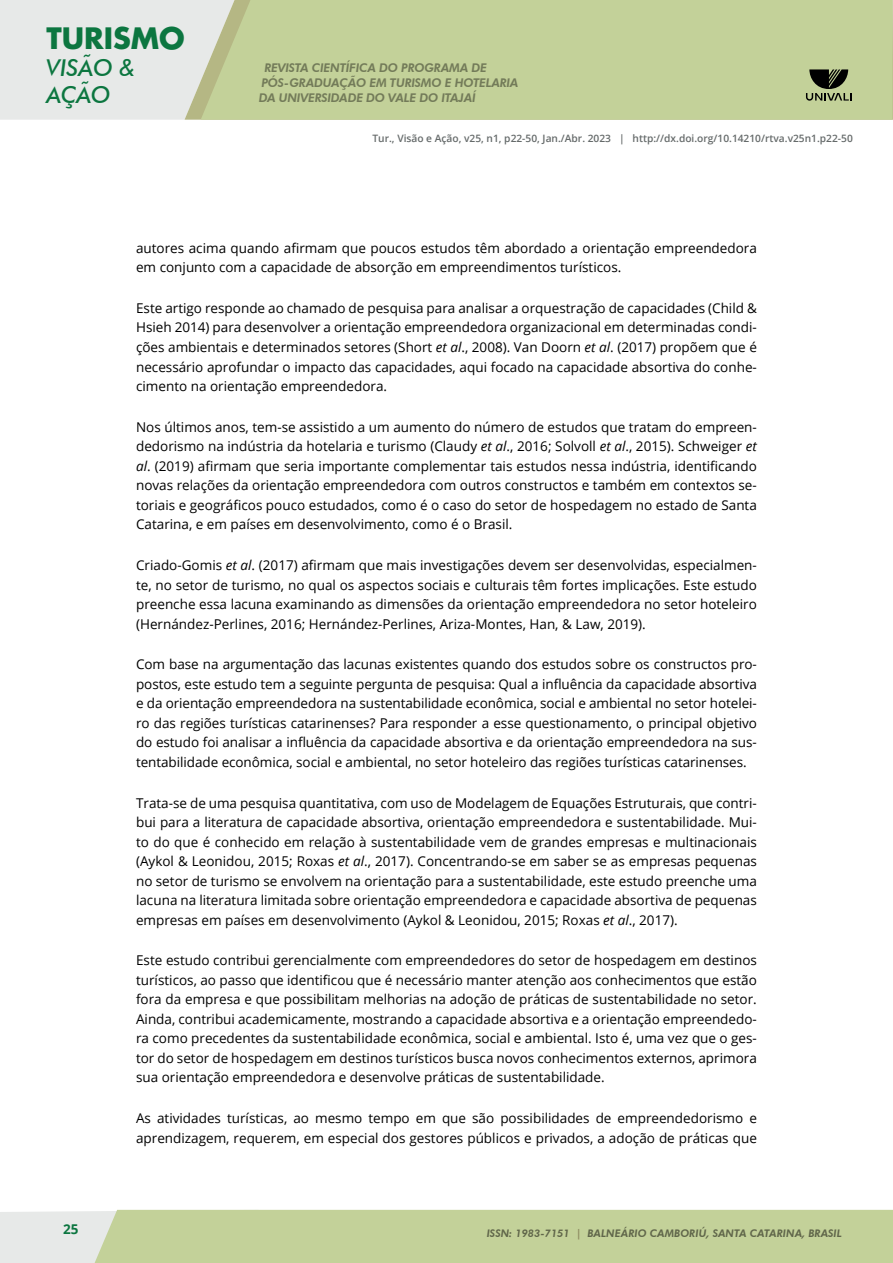
<style>
.page{position:relative;width:893px;height:1263px;background:#fff}
.page>*{position:absolute;margin:0;border:0;box-sizing:border-box;transform-origin:0 0}
.t1{font:700 28.8px "Futura";color:#0c7640}
.t2{font:italic 500 23.25px/26.5px "Futura BT";color:#0c7640}
.C_Art_-Texto{font:13.5px/19.5px "Open Sans";color:#000001;text-align:justify}
.t3{font:700 13.5px "Open Sans";color:#0c7640}
.t4{font:italic 800 12px/15px "Futura BT";letter-spacing:-.02em;color:#737b59}
.t5{font:italic 800 10.5px "Futura BT";color:#60664a}
.t6{font:600 10.2px "Open Sans";color:#656a6a}
.s1{font-style:italic}
.s2{color:#8c8a5f}
</style>
<div class="page">
<div style="left:0;top:0;width:185px;height:120px;background:#e7e9e8"></div>
<svg style="left:185px;top:0;width:708px;height:120px;background:#dcdfd3"></svg>
<div style="left:201px;top:0;width:691px;height:120px;background:#c3d199"></div>
<svg style="left:806px;top:69px;width:46px;height:32px"></svg>
<svg style="left:0;top:1210px;width:893px;height:53px;background:#c7d3a2"></svg>
<h1 class="t1" style="left:46px;top:20px;width:140px">TURISMO</h1>
<h2 class="t2" style="left:46px;top:54px;width:90px">VISÃO &amp;<br>AÇÃO</h2>
<p class="t4" style="left:259px;top:60px;width:261px;text-indent:6px">REVISTA CIENTÍFICA DO PROGRAMA DE<br>PÓS-GRADUAÇÃO EM TURISMO E HOTELARIA<br>DA UNIVERSIDADE DO VALE DO ITAJAÍ</p>
<p class="t6" style="left:372px;top:131px;width:482px">Tur., Visão e Ação, v25, n1, p22-50, Jan./Abr. 2023 | http://dx.doi.org/10.14210/rtva.v25n1.p22-50</p>
<p class="C_Art_-Texto" style="left:136px;top:238px;width:622px">autores acima quando afirmam que poucos estudos têm abordado a orientação empreendedora em conjunto com a capacidade de absorção em empreendimentos turísticos.</p>
<p class="C_Art_-Texto" style="left:136px;top:298px;width:622px">Este artigo responde ao chamado de pesquisa para analisar a orquestração de capacidades (Child &amp; Hsieh 2014) para desenvolver a orientação empreendedora organizacional em determinadas condi&shy;ções ambientais e determinados setores (Short <span class="s1">et al</span>., 2008). Van Doorn <span class="s1">et al</span>. (2017) propõem que é necessário aprofundar o impacto das capacidades, aqui focado na capacidade absortiva do conhe&shy;cimento na orientação empreendedora.</p>
<p class="C_Art_-Texto" style="left:136px;top:417px;width:622px">Nos últimos anos, tem-se assistido a um aumento do número de estudos que tratam do empreen&shy;dedorismo na indústria da hotelaria e turismo (Claudy <span class="s1">et al</span>., 2016; Solvoll <span class="s1">et al</span>., 2015). Schweiger <span class="s1">et al</span>. (2019) afirmam que seria importante complementar tais estudos nessa indústria, identificando novas relações da orientação empreendedora com outros constructos e também em contextos se&shy;toriais e geográficos pouco estudados, como é o caso do setor de hospedagem no estado de Santa Catarina, e em países em desenvolvimento, como é o Brasil.</p>
<p class="C_Art_-Texto" style="left:136px;top:555px;width:622px">Criado-Gomis <span class="s1">et al</span>. (2017) afirmam que mais investigações devem ser desenvolvidas, especialmen&shy;te, no setor de turismo, no qual os aspectos sociais e culturais têm fortes implicações. Este estudo preenche essa lacuna examinando as dimensões da orientação empreendedora no setor hoteleiro (Hernández-Perlines, 2016; Hernández-Perlines, Ariza-Montes, Han, &amp; Law, 2019).</p>
<p class="C_Art_-Texto" style="left:136px;top:654px;width:622px">Com base na argumentação das lacunas existentes quando dos estudos sobre os constructos pro&shy;postos, este estudo tem a seguinte pergunta de pesquisa: Qual a influência da capacidade absortiva e da orientação empreendedora na sustentabilidade econômica, social e ambiental no setor hotelei&shy;ro das regiões turísticas catarinenses? Para responder a esse questionamento, o principal objetivo do estudo foi analisar a influência da capacidade absortiva e da orientação empreendedora na sus&shy;tentabilidade econômica, social e ambiental, no setor hoteleiro das regiões turísticas catarinenses.</p>
<p class="C_Art_-Texto" style="left:136px;top:792px;width:622px">Trata-se de uma pesquisa quantitativa, com uso de Modelagem de Equações Estruturais, que contri&shy;bui para a literatura de capacidade absortiva, orientação empreendedora e sustentabilidade. Mui&shy;to do que é conhecido em relação à sustentabilidade vem de grandes empresas e multinacionais (Aykol &amp; Leonidou, 2015; Roxas <span class="s1">et al</span>., 2017). Concentrando-se em saber se as empresas pequenas no setor de turismo se envolvem na orientação para a sustentabilidade, este estudo preenche uma lacuna na literatura limitada sobre orientação empreendedora e capacidade absortiva de pequenas empresas em países em desenvolvimento (Aykol &amp; Leonidou, 2015; Roxas <span class="s1">et al</span>., 2017).</p>
<p class="C_Art_-Texto" style="left:136px;top:950px;width:622px">Este estudo contribui gerencialmente com empreendedores do setor de hospedagem em destinos turísticos, ao passo que identificou que é necessário manter atenção aos conhecimentos que estão fora da empresa e que possibilitam melhorias na adoção de práticas de sustentabilidade no setor.<br>Ainda, contribui academicamente, mostrando a capacidade absortiva e a orientação empreendedo&shy;ra como precedentes da sustentabilidade econômica, social e ambiental. Isto é, uma vez que o ges&shy;tor do setor de hospedagem em destinos turísticos busca novos conhecimentos externos, aprimora sua orientação empreendedora e desenvolve práticas de sustentabilidade.</p>
<p class="C_Art_-Texto" style="left:136px;top:1108px;width:622px">As atividades turísticas, ao mesmo tempo em que são possibilidades de empreendedorismo e aprendizagem, requerem, em especial dos gestores públicos e privados, a adoção de práticas que</p>
<p class="t3" style="left:63px;top:1219px;width:17px">25</p>
<p class="t5" style="left:487px;top:1227px;width:357px">ISSN: 1983-7151 <span class="s2">|</span> BALNEÁRIO CAMBORIÚ, SANTA CATARINA, BRASIL</p>
</div>
